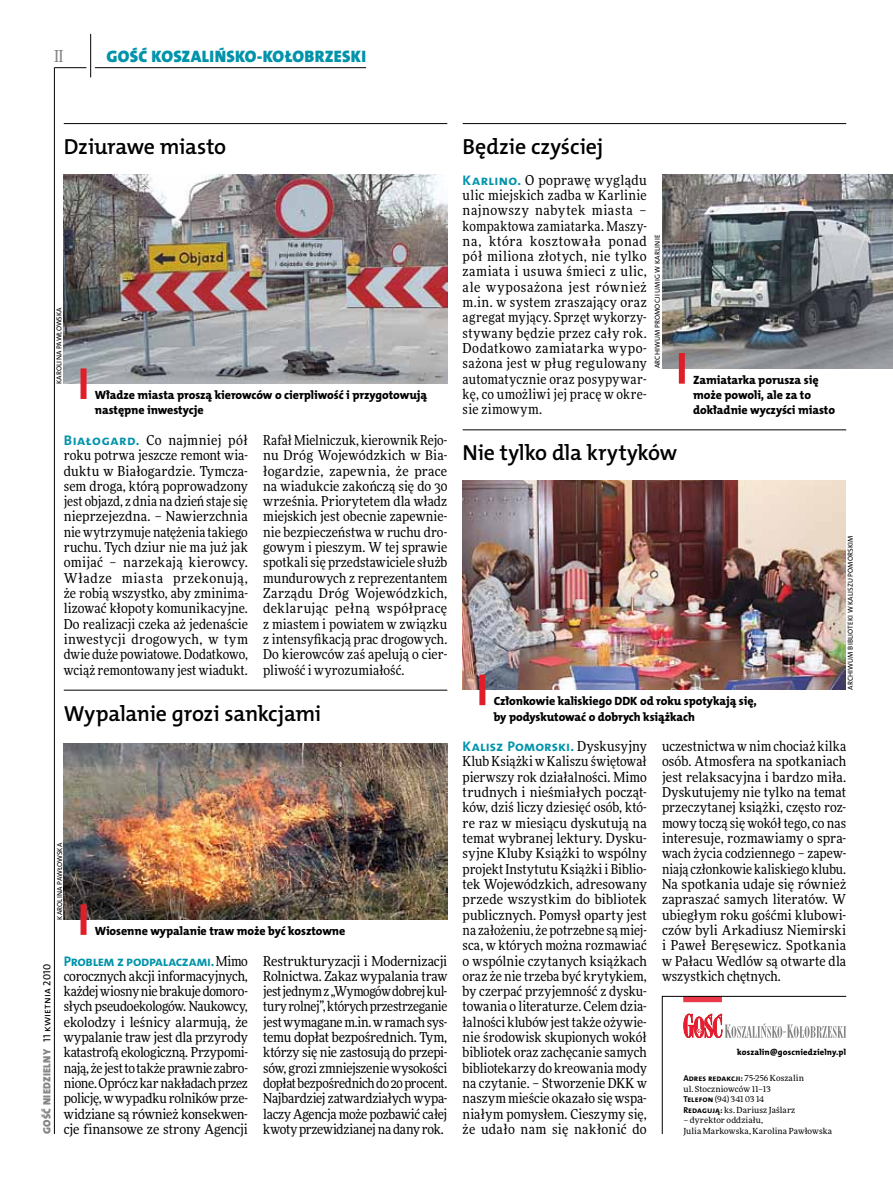
<style>
.page{position:relative;width:893px;height:1191px;background:#fff}
.page>*{position:absolute;margin:0;border:0;box-sizing:border-box;transform-origin:0 0}
.t1{font:21.9px "The Mix HP6 Se Bld";letter-spacing:-.01em;color:#000}
.t2{font:16.65px "The Mix HP9 Blk";letter-spacing:.02em;color:#0093aa}
.t3{font:500 16.5px "Freeday Narrow";color:#858486;scale:.9 1}
.t4{font:13.95px "The Mix HP7 Bld";letter-spacing:-.015em;color:#0093aa}
.t5{font:13.65px/15.3px "Freeday Narrow News";color:#000;text-align:justify}
.t6{font:12px/15.3px "The Mix HP8 Ex Bld";letter-spacing:-.005em;color:#000}
.t7{font:10.5px "The Mix HP9 Blk";letter-spacing:.025em;color:#858486}
.t8{font:8.55px "The Mix HP7 Bld";letter-spacing:.005em;color:#000}
.t9{font:8.55px "The Mix HP8 Ex Bld";letter-spacing:.015em;color:#000}
.t10{font:8.4px/10.5px "Freeday News";letter-spacing:.01em;color:#000}
.t11{font:7.2px "The Mix HP5 Plain";letter-spacing:.01em;color:#000}
.s1{font-family:"The Mix HP7 Bld";font-size:13.95px;color:#0093aa}
.s2{font-family:"The Mix HP5 Plain";color:#000}
.s3{font-family:"Freeday Narrow News";font-size:13.65px;color:#000}
.s4{font-family:"Freeday News";font-size:8.4px}
.s5{font-family:"The Mix HP7 Bld";font-size:8.55px}
</style>
<div class="page">
<hr style="left:54px;top:67px;width:1px;height:1067px;background:#000">
<hr style="left:90px;top:34px;width:1px;height:43px;background:#000">
<hr style="left:54px;top:67px;width:32px;height:1px;background:#000">
<hr style="left:95px;top:67px;width:271px;height:1px;background:#000">
<svg style="left:662px;top:996px;width:185px;height:138px"></svg>
<hr style="left:64px;top:123px;width:383px;height:1px;background:#000">
<img style="left:64px;top:175px;width:383px;height:209px">
<div style="left:81px;top:368px;width:6px;height:31px;background:#df1e2a"></div>
<hr style="left:463px;top:123px;width:383px;height:1px;background:#000">
<img style="left:662px;top:175px;width:231px;height:193px">
<div style="left:679px;top:353px;width:6px;height:31px;background:#df1e2a"></div>
<hr style="left:463px;top:429px;width:383px;height:1px;background:#000">
<img style="left:463px;top:480px;width:383px;height:210px">
<div style="left:479px;top:674px;width:6px;height:31px;background:#df1e2a"></div>
<hr style="left:64px;top:690px;width:383px;height:1px;background:#000">
<img style="left:64px;top:743px;width:383px;height:176px">
<div style="left:81px;top:904px;width:6px;height:31px;background:#df1e2a"></div>
<p class="t3" style="left:54px;top:46px;width:11px">II</p>
<p class="t2" style="left:106px;top:46px;width:261px">GOŚĆ KOSZALIŃSKO-KOŁOBRZESKI</p>
<h1 class="t1" style="left:64px;top:132px;width:164px">Dziurawe miasto</h1>
<p class="t11" style="left:55px;top:384px;width:78px;rotate:-90deg">Karolina Pawłowska</p>
<p class="t6" style="left:95px;top:387px;width:334px">Władze miasta proszą kierowców o cierpliwość i przygotowują następne inwestycje</p>
<p class="t5" style="left:64px;top:432px;width:186px"><span class="s1">Białogard.</span> Co najmniej pół roku potrwa jeszcze remont wia&shy;duktu w Białogardzie. Tymcza&shy;sem droga, którą poprowadzony jest objazd, z dnia na dzień staje się nieprzejezdna. – Nawierzchnia nie wytrzymuje natężenia takiego ruchu. Tych dziur nie ma już jak omijać – narzekają kierowcy.<br>Władze miasta przekonują, że robią wszystko, aby zminima&shy;lizować kłopoty komunikacyjne.<br>Do realizacji czeka aż jedenaście inwestycji drogowych, w tym dwie duże powiatowe. Dodatkowo, wciąż remontowany jest wiadukt.</p>
<p class="t5" style="left:263px;top:432px;width:186px">Rafał Mielniczuk, kierownik Rejo&shy;nu Dróg Wojewódzkich w Bia&shy;łogardzie, zapewnia, że prace na wiadukcie zakończą się do 30 września. Priorytetem dla władz miejskich jest obecnie zapewnie&shy;nie bezpieczeństwa w ruchu dro&shy;gowym i pieszym. W tej sprawie spotkali się przedstawiciele służb mundurowych z reprezentantem Zarządu Dróg Wojewódzkich, deklarując pełną współpracę z miastem i powiatem w związku z intensyfikacją prac drogowych.<br>Do kierowców zaś apelują o cier&shy;pliwość i wyrozumiałość.</p>
<h1 class="t1" style="left:64px;top:699px;width:259px">Wypalanie grozi sankcjami</h1>
<p class="t11" style="left:55px;top:919px;width:78px;rotate:-90deg">Karolina Pawłowska</p>
<p class="t6" style="left:95px;top:923px;width:252px">Wiosenne wypalanie traw może być kosztowne</p>
<p class="t7" style="left:40px;top:1134px;width:171px;rotate:-90deg">GOŚĆ NIEDZIELNY <span class="s2">11 kwietnia 2010</span></p>
<p class="t4" style="left:64px;top:952px;width:186px">Problem z podpalaczami. <span class="s3">Mimo</span></p>
<p class="t5" style="left:64px;top:968px;width:186px">corocznych akcji informacyjnych, każdej wiosny nie brakuje domoro&shy;słych pseudoekologów. Naukowcy, ekolodzy i leśnicy alarmują, że wypalanie traw jest dla przyrody katastrofą ekologiczną. Przypomi&shy;nają, że jest to także prawnie zabro&shy;nione. Oprócz kar nakładach przez policję, w wypadku rolników prze&shy;widziane są również konsekwen&shy;cje finansowe ze strony Agencji</p>
<p class="t5" style="left:263px;top:953px;width:186px">Restrukturyzacji i Modernizacji Rolnictwa. Zakaz wypalania traw jest jednym z „Wymogów dobrej kul&shy;tury rolnej”, których przestrzeganie jest wymagane m.in. w ramach sys&shy;temu dopłat bezpośrednich. Tym, którzy się nie zastosują do przepi&shy;sów, grozi zmniejszenie wysokości dopłat bezpośrednich do 20 procent.<br>Najbardziej zatwardziałych wypa&shy;laczy Agencja może pozbawić całej kwoty przewidzianej na dany rok.</p>
<h1 class="t1" style="left:463px;top:132px;width:142px">Będzie czyściej</h1>
<p class="t5" style="left:463px;top:172px;width:186px"><span class="s1">Karlino.</span> O poprawę wyglądu ulic miejskich zadba w Karlinie najnowszy nabytek miasta – kompaktowa zamiatarka. Maszy&shy;na, która kosztowała ponad pół miliona złotych, nie tylko zamiata i usuwa śmieci z ulic, ale wyposażona jest również m.in. w system zraszający oraz agregat myjący. Sprzęt wykorzy&shy;stywany będzie przez cały rok.<br>Dodatkowo zamiatarka wypo&shy;sażona jest w pług regulowany automatycznie oraz posypywar&shy;kę, co umożliwi jej pracę w okre&shy;sie zimowym.</p>
<p class="t11" style="left:653px;top:368px;width:135px;rotate:-90deg">Archiwum promocji UMiG w Karlinie</p>
<h1 class="t1" style="left:463px;top:439px;width:216px">Nie tylko dla krytyków</h1>
<p class="t6" style="left:693px;top:372px;width:143px">Zamiatarka porusza się może powoli, ale za to dokładnie wyczyści miasto</p>
<p class="t6" style="left:494px;top:693px;width:265px">Członkowie kaliskiego DDK od roku spotykają się, by podyskutować o dobrych książkach</p>
<p class="t11" style="left:846px;top:690px;width:156px;rotate:-90deg">Archiwum Biblioteki w Kaliszu Pomorskim</p>
<p class="t4" style="left:463px;top:737px;width:186px">Kalisz Pomorski. <span class="s3">Dyskusyjny</span></p>
<p class="t5" style="left:463px;top:754px;width:186px">Klub Książki w Kaliszu świętował pierwszy rok działalności. Mimo trudnych i nieśmiałych począt&shy;ków, dziś liczy dziesięć osób, któ&shy;re raz w miesiącu dyskutują na temat wybranej lektury. Dysku&shy;syjne Kluby Książki to wspólny projekt Instytutu Książki i Biblio&shy;tek Wojewódzkich, adresowany przede wszystkim do bibliotek publicznych. Pomysł oparty jest na założeniu, że potrzebne są miej&shy;sca, w których można rozmawiać o wspólnie czytanych książkach oraz że nie trzeba być krytykiem, by czerpać przyjemność z dysku&shy;towania o literaturze. Celem dzia&shy;łalności klubów jest także ożywie&shy;nie środowisk skupionych wokół bibliotek oraz zachęcanie samych bibliotekarzy do kreowania mody na czytanie. – Stworzenie DKK w naszym mieście okazało się wspa&shy;niałym pomysłem. Cieszymy się, że udało nam się nakłonić do</p>
<p class="t5" style="left:662px;top:738px;width:186px">uczestnictwa w nim chociaż kilka osób. Atmosfera na spotkaniach jest relaksacyjna i bardzo miła.<br>Dyskutujemy nie tylko na temat przeczytanej książki, często roz&shy;mowy toczą się wokół tego, co nas interesuje, rozmawiamy o spra&shy;wach życia codziennego – zapew&shy;niają członkowie kaliskiego klubu.<br>Na spotkania udaje się również zapraszać samych literatów. W ubiegłym roku gośćmi klubowi&shy;czów byli Arkadiusz Niemirski i Paweł Beręsewicz. Spotkania w Pałacu Wedlów są otwarte dla wszystkich chętnych.</p>
<p class="t9" style="left:737px;top:1046px;width:110px">koszalin@goscniedzielny.pl</p>
<p class="t8" style="left:683px;top:1073px;width:122px">Adres redakcji: <span class="s4">75-256 Koszalin</span></p>
<p class="t10" style="left:683px;top:1083px;width:113px">ul. Stoczniowców 11–13<br><span class="s5">Telefon</span> (94) 341 03 14<br><span class="s5">Redagują:</span> ks. Dariusz Jaślarz</p>
<p class="t10" style="left:683px;top:1115px;width:150px">– dyrektor oddziału,<br>Julia Markowska, Karolina Pawłowska</p>
</div>
